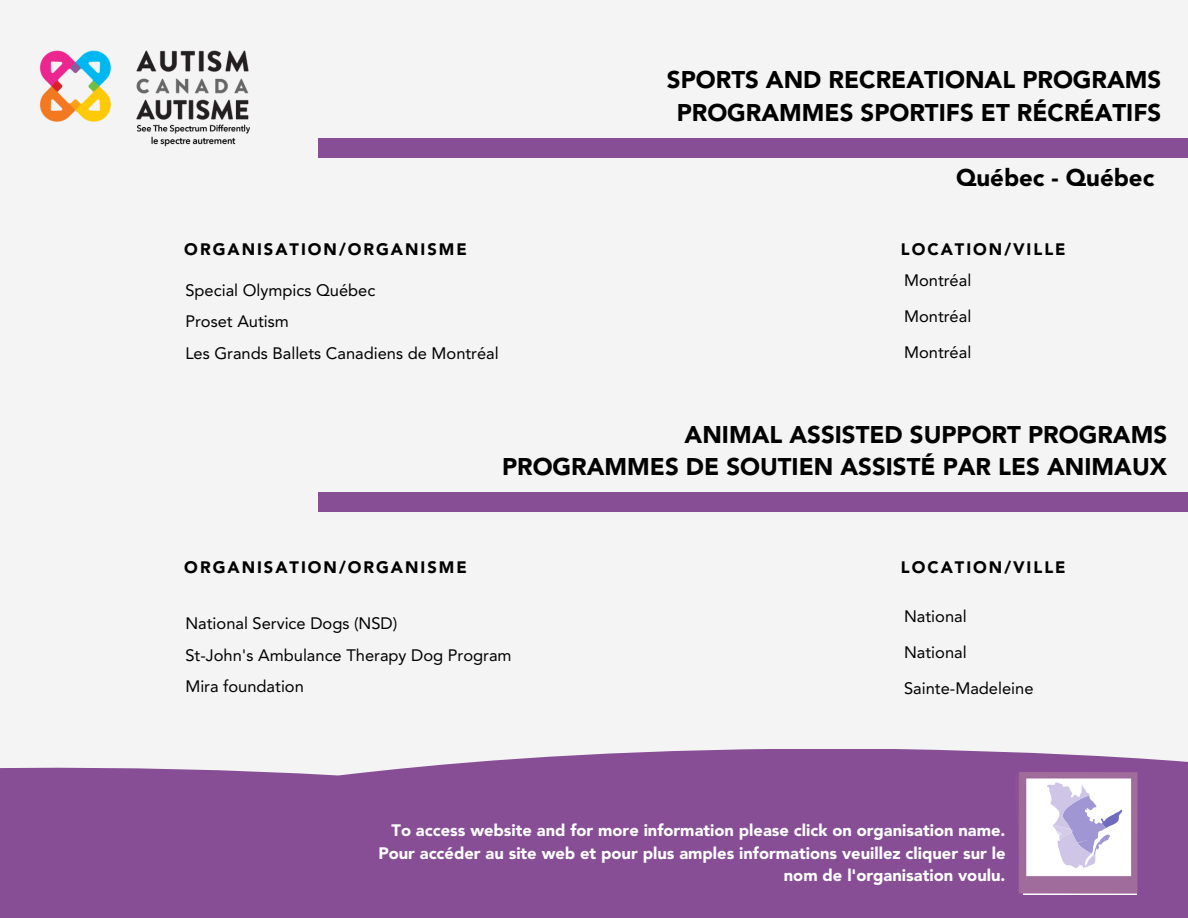
<style>
.page{position:relative;width:1188px;height:918px;background:#f4f4f4}
.page>*{position:absolute;margin:0;border:0;box-sizing:border-box;transform-origin:0 0}
.t1{font:900 24px/32.7px "Avenir LT Std";color:#000;text-align:center}
.t2{font:16.5px "Avenir LT Std";color:#000}
.t3{font:900 16.5px/22.5px "Avenir LT Std";color:#fff;text-align:right}
.t4{font:900 16.5px "Avenir LT Std";letter-spacing:.12em;color:#000}
</style>
<div class="page">
<div style="left:319px;top:138px;width:869px;height:20px;background:#874e96"></div>
<img style="left:39px;top:50px;width:211px;height:97px">
<div style="left:319px;top:492px;width:869px;height:20px;background:#874e96"></div>
<div style="left:0;top:749px;width:1188px;height:169px;background:#874e96"></div>
<img style="left:1018px;top:772px;width:120px;height:122px">
<svg style="left:1047px;top:782px;width:75px;height:86px;background:#dcd8ee"></svg>
<p class="t1" style="left:667px;top:66px;width:496px">SPORTS AND RECREATIONAL PROGRAMS<br>PROGRAMMES SPORTIFS ET RÉCRÉATIFS</p>
<h1 class="t1" style="left:956px;top:164px;width:200px">Québec - Québec</h1>
<p class="t4" style="left:184px;top:243px;width:284px">ORGANISATION/ORGANISME</p>
<p class="t4" style="left:901px;top:243px;width:166px">LOCATION/VILLE</p>
<h2 class="t2" style="left:185px;top:283px;width:191px">Special Olympics Québec</h2>
<p class="t2" style="left:185px;top:315px;width:105px">Proset Autism</p>
<h3 class="t2" style="left:185px;top:346px;width:315px">Les Grands Ballets Canadiens de Montréal</h3>
<p class="t2" style="left:904px;top:274px;width:69px">Montréal</p>
<p class="t2" style="left:904px;top:310px;width:69px">Montréal</p>
<p class="t2" style="left:904px;top:346px;width:69px">Montréal</p>
<p class="t1" style="left:502px;top:420px;width:667px;text-align:right">ANIMAL ASSISTED SUPPORT PROGRAMS<br>PROGRAMMES DE SOUTIEN ASSISTÉ PAR LES ANIMAUX</p>
<p class="t4" style="left:184px;top:560px;width:284px">ORGANISATION/ORGANISME</p>
<p class="t4" style="left:901px;top:560px;width:166px">LOCATION/VILLE</p>
<h1 class="t2" style="left:185px;top:617px;width:214px">National Service Dogs (NSD)</h1>
<p class="t2" style="left:185px;top:648px;width:328px">St-John's Ambulance Therapy Dog Program</p>
<h3 class="t2" style="left:185px;top:680px;width:120px">Mira foundation</h3>
<p class="t2" style="left:904px;top:609px;width:64px">National</p>
<p class="t2" style="left:904px;top:645px;width:64px">National</p>
<p class="t2" style="left:904px;top:681px;width:131px">Sainte-Madeleine</p>
<p class="t3" style="left:378px;top:821px;width:629px">To access website and for more information please click on organisation name.<br>Pour accéder au site web et pour plus amples informations veuillez cliquer sur le nom de l'organisation voulu.</p>
</div>
